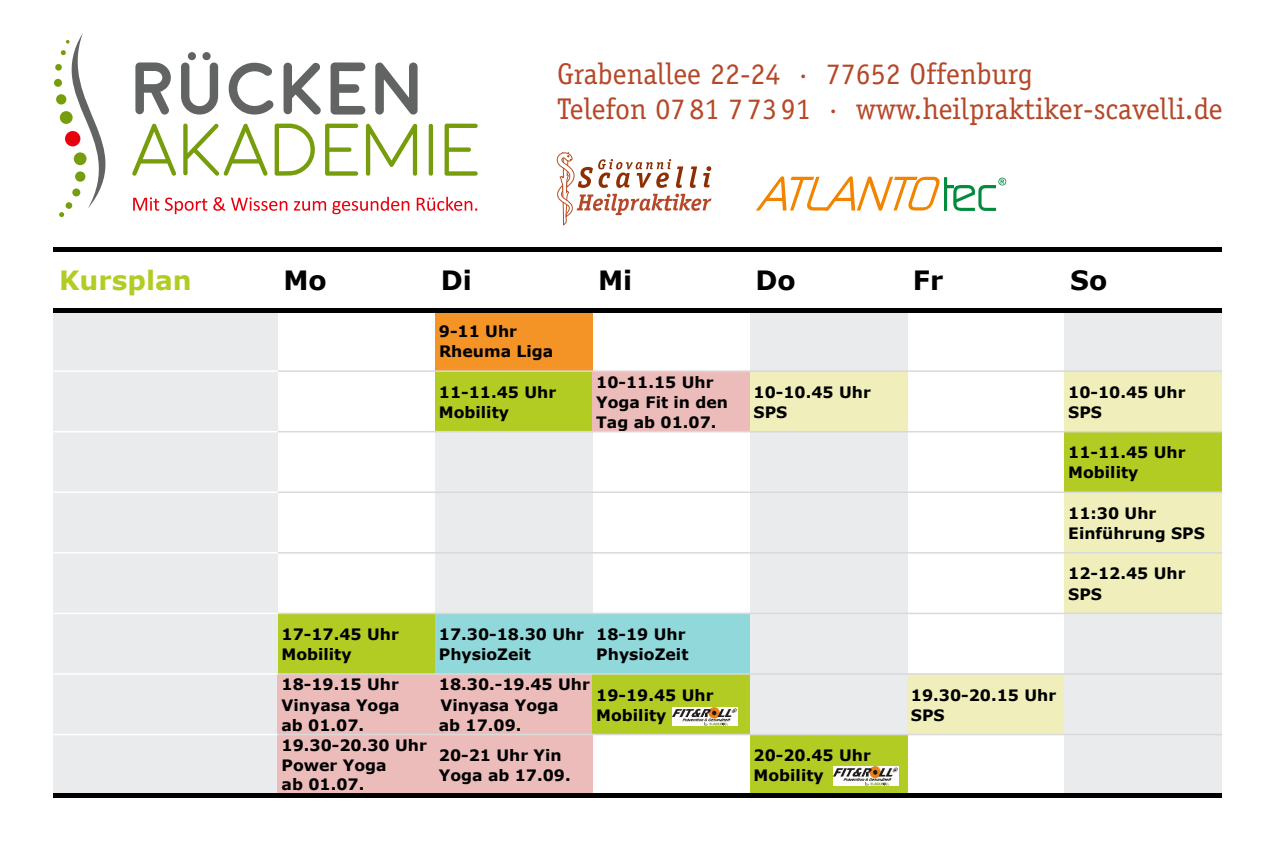
<style>
.page{position:relative;width:1276px;height:851px;background:#fff}
.page>*{position:absolute;margin:0;border:0;box-sizing:border-box;transform-origin:0 0}
.t1{font:30px "Officina Serif Std";color:#b54828}
.t2{font:700 26.55px "Verdana";color:#000}
.t3{font:700 26.55px "Verdana";color:#b3cc24}
.t4{font:700 15.7px/20.2px "Verdana";color:#000}
</style>
<div class="page">
<svg style="left:556px;top:152px;width:156px;height:74px"></svg>
<svg style="left:756px;top:176px;width:250px;height:35px"></svg>
<svg style="left:54px;top:33px;width:424px;height:184px"></svg>
<div style="left:54px;top:310px;width:224px;height:61px;background:#eaebec"></div>
<div style="left:435px;top:310px;width:158px;height:61px;background:#f49326"></div>
<div style="left:750px;top:310px;width:157px;height:61px;background:#eaebec"></div>
<div style="left:1064px;top:310px;width:158px;height:61px;background:#eaebec"></div>
<div style="left:54px;top:371px;width:224px;height:61px;background:#eaebec"></div>
<div style="left:435px;top:371px;width:158px;height:61px;background:#b3cc24"></div>
<div style="left:592px;top:371px;width:158px;height:61px;background:#ecbcbb"></div>
<div style="left:750px;top:371px;width:157px;height:61px;background:#f0efbb"></div>
<div style="left:1064px;top:371px;width:158px;height:61px;background:#f0efbb"></div>
<div style="left:54px;top:431px;width:224px;height:61px;background:#eaebec"></div>
<div style="left:435px;top:431px;width:158px;height:61px;background:#eaebec"></div>
<div style="left:750px;top:431px;width:157px;height:61px;background:#eaebec"></div>
<div style="left:1064px;top:431px;width:158px;height:61px;background:#b3cc24"></div>
<div style="left:54px;top:492px;width:224px;height:121px;background:#eaebec"></div>
<div style="left:435px;top:492px;width:158px;height:121px;background:#eaebec"></div>
<div style="left:750px;top:492px;width:157px;height:121px;background:#eaebec"></div>
<div style="left:1064px;top:492px;width:158px;height:121px;background:#f0efbb"></div>
<div style="left:54px;top:613px;width:224px;height:61px;background:#eaebec"></div>
<div style="left:278px;top:613px;width:157px;height:61px;background:#b3cc24"></div>
<div style="left:435px;top:613px;width:315px;height:61px;background:#91d8db"></div>
<div style="left:750px;top:613px;width:157px;height:61px;background:#eaebec"></div>
<div style="left:1064px;top:613px;width:158px;height:61px;background:#eaebec"></div>
<div style="left:54px;top:674px;width:224px;height:60px;background:#eaebec"></div>
<div style="left:278px;top:674px;width:315px;height:60px;background:#ecbcbb"></div>
<div style="left:592px;top:674px;width:158px;height:60px;background:#b3cc24"></div>
<div style="left:750px;top:674px;width:157px;height:60px;background:#eaebec"></div>
<div style="left:907px;top:674px;width:158px;height:60px;background:#f0efbb"></div>
<div style="left:1064px;top:674px;width:158px;height:60px;background:#eaebec"></div>
<div style="left:54px;top:734px;width:224px;height:61px;background:#eaebec"></div>
<div style="left:278px;top:734px;width:315px;height:61px;background:#ecbcbb"></div>
<div style="left:750px;top:734px;width:157px;height:61px;background:#b3cc24"></div>
<div style="left:1064px;top:734px;width:158px;height:61px;background:#eaebec"></div>
<hr style="left:54px;top:370px;width:224px;height:2px;background:#fff">
<hr style="left:54px;top:431px;width:224px;height:1px;background:#fff">
<hr style="left:54px;top:491px;width:224px;height:2px;background:#fff">
<hr style="left:54px;top:552px;width:224px;height:1px;background:#fff">
<hr style="left:54px;top:612px;width:224px;height:2px;background:#fff">
<hr style="left:54px;top:673px;width:224px;height:1px;background:#fff">
<hr style="left:54px;top:733px;width:224px;height:2px;background:#fff">
<hr style="left:54px;top:248px;width:1168px;height:4px;background:#000">
<div style="left:54px;top:308px;width:1168px;height:5px;background:#000"></div>
<hr style="left:278px;top:370px;width:944px;height:2px;background:#d9d9d9">
<hr style="left:278px;top:431px;width:944px;height:1px;background:#d9d9d9">
<hr style="left:278px;top:491px;width:944px;height:2px;background:#d9d9d9">
<hr style="left:278px;top:552px;width:944px;height:1px;background:#d9d9d9">
<hr style="left:278px;top:612px;width:944px;height:2px;background:#d9d9d9">
<hr style="left:278px;top:673px;width:944px;height:1px;background:#d9d9d9">
<hr style="left:278px;top:733px;width:944px;height:2px;background:#d9d9d9">
<div style="left:54px;top:792px;width:1168px;height:5px;background:#000"></div>
<img style="left:672px;top:707px;width:65px;height:18px">
<img style="left:833px;top:766px;width:65px;height:19px">
<p class="t1" style="left:557px;top:56px;width:477px">Grabenallee 22-24 · 77652 Offenburg</p>
<p class="t1" style="left:557px;top:91px;width:667px">Telefon 07 81 7 73 91 · www.heilpraktiker-scavelli.de</p>
<p class="t3" style="left:59px;top:262px;width:134px">Kursplan</p>
<p class="t2" style="left:283px;top:262px;width:45px">Mo</p>
<p class="t2" style="left:441px;top:262px;width:33px">Di</p>
<p class="t2" style="left:598px;top:262px;width:36px">Mi</p>
<p class="t2" style="left:755px;top:262px;width:42px">Do</p>
<p class="t2" style="left:913px;top:262px;width:32px">Fr</p>
<p class="t2" style="left:1070px;top:262px;width:39px">So</p>
<p class="t4" style="left:439px;top:321px;width:116px">9-11 Uhr<br>Rheuma Liga</p>
<p class="t4" style="left:439px;top:381px;width:119px">11-11.45 Uhr<br>Mobility</p>
<p class="t4" style="left:596px;top:371px;width:133px">10-11.15 Uhr<br>Yoga Fit in den<br>Tag ab 01.07.</p>
<p class="t4" style="left:753px;top:381px;width:119px">10-10.45 Uhr<br>SPS</p>
<p class="t4" style="left:1068px;top:381px;width:119px">10-10.45 Uhr<br>SPS</p>
<p class="t4" style="left:1068px;top:442px;width:119px">11-11.45 Uhr<br>Mobility</p>
<p class="t4" style="left:1068px;top:502px;width:138px">11:30 Uhr<br>Einführung SPS</p>
<p class="t4" style="left:1068px;top:563px;width:119px">12-12.45 Uhr<br>SPS</p>
<p class="t4" style="left:281px;top:623px;width:119px">17-17.45 Uhr<br>Mobility</p>
<p class="t4" style="left:439px;top:623px;width:147px">17.30-18.30 Uhr<br>PhysioZeit</p>
<p class="t4" style="left:596px;top:623px;width:94px">18-19 Uhr<br>PhysioZeit</p>
<p class="t4" style="left:281px;top:674px;width:120px;text-align:justify">18-19.15 Uhr Vinyasa Yoga ab 01.07.</p>
<p class="t4" style="left:439px;top:674px;width:153px">18.30.-19.45 Uhr<br>Vinyasa Yoga<br>ab 17.09.</p>
<p class="t4" style="left:596px;top:684px;width:119px">19-19.45 Uhr<br>Mobility</p>
<p class="t4" style="left:911px;top:684px;width:147px">19.30-20.15 Uhr<br>SPS</p>
<p class="t4" style="left:281px;top:734px;width:147px">19.30-20.30 Uhr<br>Power Yoga</p>
<p class="t4" style="left:282px;top:773px;width:84px">ab 01.07.</p>
<p class="t4" style="left:439px;top:744px;width:133px">20-21 Uhr Yin<br>Yoga ab 17.09.</p>
<p class="t4" style="left:753px;top:744px;width:119px">20-20.45 Uhr<br>Mobility</p>
</div>
